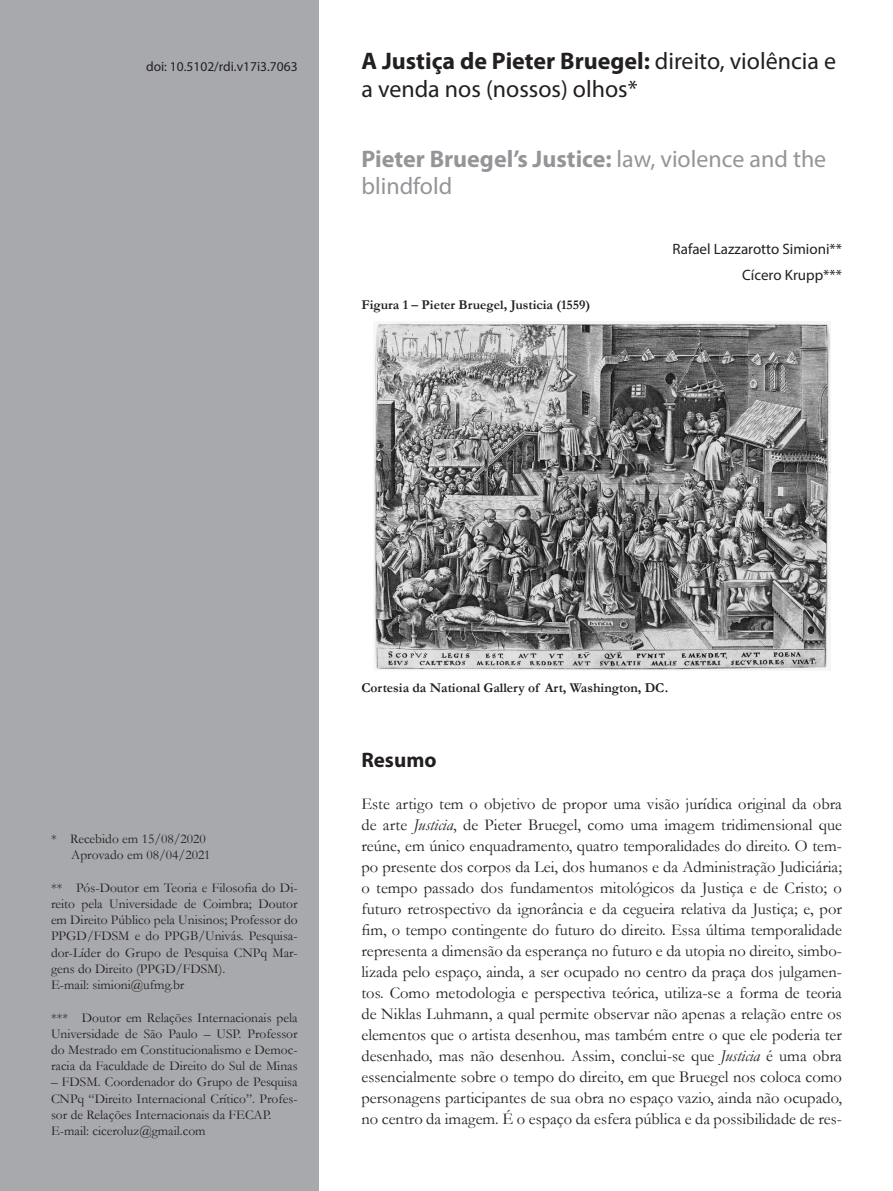
<style>
.page{position:relative;width:893px;height:1191px;background:#fff}
.page>*{position:absolute;margin:0;border:0;box-sizing:border-box;transform-origin:0 0}
.Tit{font:24px/27.6px "Myriad Pro";color:#231f20}
.Tit2{font:24px/27.6px "Myriad Pro";color:#939598}
.subt_resumo{font:700 21px "Myriad Pro";color:#231f20}
.text_sem_recuo{font:16.5px/21px "Garamond";color:#231f20;text-align:justify}
.Myriad_10{font:15px "Myriad Pro";color:#231f20}
.rodape{font:13.5px/16.2px "Garamond";color:#231f20;text-align:justify}
.Legenda{font:700 13.5px "Garamond";color:#231f20}
.Doi{font:13.5px "Myriad Pro";color:#231f20}
.s1{font-weight:700}
.s2{font-style:italic}
</style>
<div class="page">
<div style="left:0;top:0;width:319px;height:1191px;background:#a8a9ad"></div>
<img style="left:374px;top:321px;width:456px;height:349px">
<p class="Doi" style="left:146px;top:58px;width:153px">doi: 10.5102/rdi.v17i3.7063</p>
<p class="Tit" style="left:361px;top:47px;width:476px"><span class="s1">A Justiça de Pieter Bruegel:</span> direito, violência e a venda nos (nossos) olhos*</p>
<p class="Tit2" style="left:361px;top:145px;width:466px"><span class="s1">Pieter Bruegel’s Justice:</span> law, violence and the blindfold</p>
<p class="Legenda" style="left:361px;top:296px;width:230px">Figura 1 – Pieter Bruegel, Justicia (1559)</p>
<p class="Myriad_10" style="left:672px;top:240px;width:171px">Rafael Lazzarotto Simioni**</p>
<p class="Myriad_10" style="left:742px;top:266px;width:101px">Cícero Krupp***</p>
<p class="rodape" style="left:51px;top:830px;width:156px">* Recebido em 15/08/2020</p>
<p class="rodape" style="left:71px;top:846px;width:141px">Aprovado em 08/04/2021</p>
<p class="rodape" style="left:51px;top:879px;width:248px">** Pós-Doutor em Teoria e Filosofia do Di&shy;reito pela Universidade de Coimbra; Doutor em Direito Público pela Unisinos; Professor do PPGD/FDSM e do PPGB/Univás. Pesquisa&shy;dor-Líder do Grupo de Pesquisa CNPq Mar&shy;gens do Direito (PPGD/FDSM).</p>
<p class="rodape" style="left:51px;top:976px;width:135px">E-mail: simioni@ufmg.br</p>
<p class="rodape" style="left:51px;top:1008px;width:248px">*** Doutor em Relações Internacionais pela Universidade de São Paulo – USP. Professor do Mestrado em Constitucionalismo e Democ&shy;racia da Faculdade de Direito do Sul de Minas</p>
<p class="rodape" style="left:51px;top:1073px;width:248px">– FDSM. Coordenador do Grupo de Pesquisa CNPq “Direito Internacional Crítico”. Profes&shy;sor de Relações Internacionais da FECAP.</p>
<p class="rodape" style="left:51px;top:1122px;width:156px">E-mail: ciceroluz@gmail.com</p>
<p class="Legenda" style="left:361px;top:678px;width:308px">Cortesia da National Gallery of Art, Washington, DC.</p>
<p class="subt_resumo" style="left:361px;top:746px;width:77px">Resumo</p>
<p class="text_sem_recuo" style="left:361px;top:793px;width:482px">Este artigo tem o objetivo de propor uma visão jurídica original da obra de arte <span class="s2">Justicia</span>, de Pieter Bruegel, como uma imagem tridimensional que reúne, em único enquadramento, quatro temporalidades do direito. O tem&shy;po presente dos corpos da Lei, dos humanos e da Administração Judiciária; o tempo passado dos fundamentos mitológicos da Justiça e de Cristo; o futuro retrospectivo da ignorância e da cegueira relativa da Justiça; e, por fim, o tempo contingente do futuro do direito. Essa última temporalidade representa a dimensão da esperança no futuro e da utopia no direito, simbo&shy;lizada pelo espaço, ainda, a ser ocupado no centro da praça dos julgamen&shy;tos. Como metodologia e perspectiva teórica, utiliza-se a forma de teoria de Niklas Luhmann, a qual permite observar não apenas a relação entre os elementos que o artista desenhou, mas também entre o que ele poderia ter desenhado, mas não desenhou. Assim, conclui-se que <span class="s2">Justicia</span> é uma obra essencialmente sobre o tempo do direito, em que Bruegel nos coloca como personagens participantes de sua obra no espaço vazio, ainda não ocupado, no centro da imagem. É o espaço da esfera pública e da possibilidade de res-</p>
</div>
